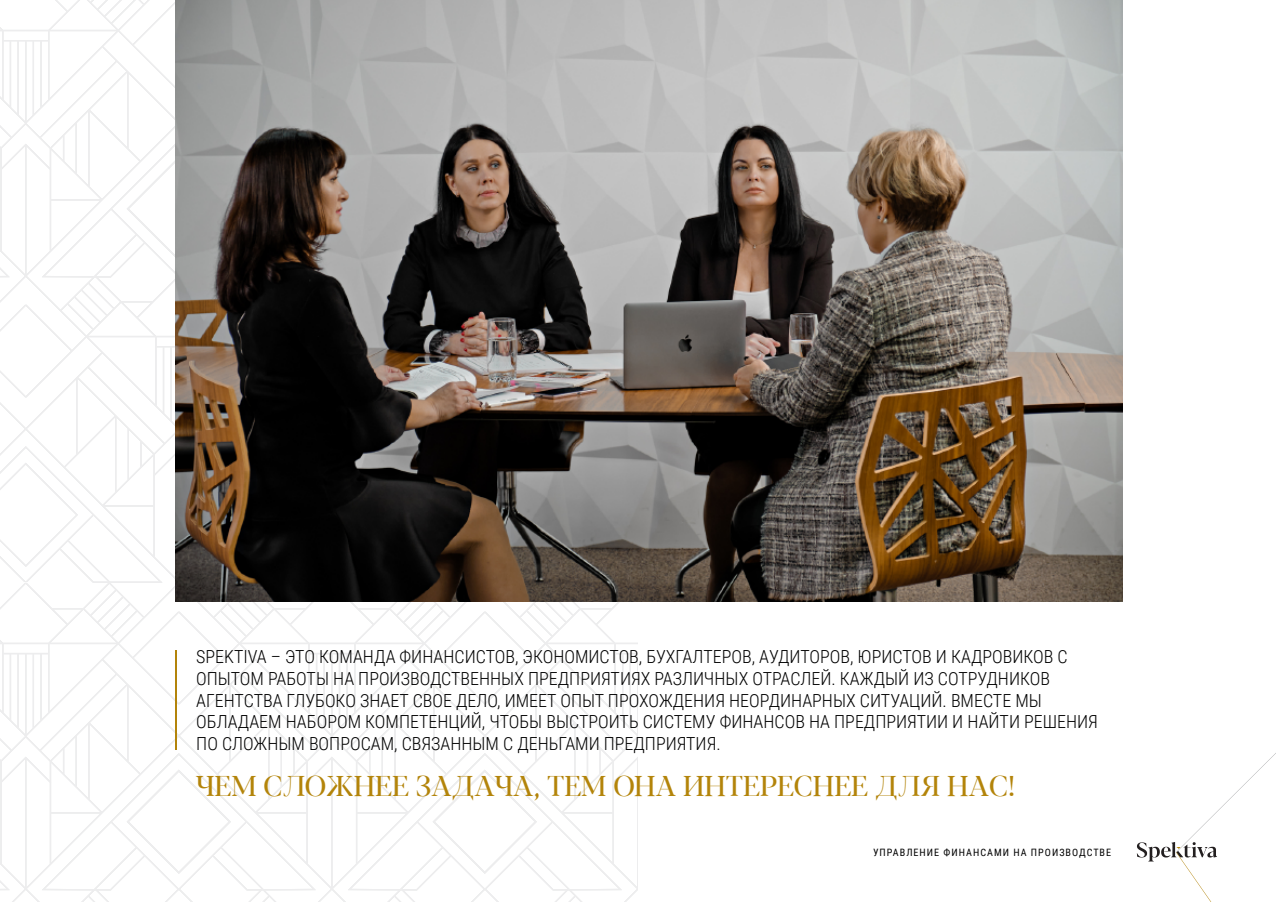
<style>
.page{position:relative;width:1276px;height:902px;background:#fff}
.page>*{position:absolute;margin:0;border:0;box-sizing:border-box;transform-origin:0 0}
.t1{font:28.5px "Blacker Display";color:#b3840a}
.t2{font:300 18px/21.6px "Roboto Condensed";color:#000}
.t3{font:10.2px "Roboto Condensed";letter-spacing:.1em;color:#000}
</style>
<div class="page">
<svg style="left:0;top:27px;width:175px;height:875px"></svg>
<svg style="left:26px;top:583px;width:612px;height:319px"></svg>
<hr style="left:175px;top:650px;width:1px;height:100px;background:#b3840a">
<svg style="left:1137px;top:753px;width:139px;height:149px"></svg>
<img style="left:175px;top:0;width:947px;height:601px">
<p class="t2" style="left:196px;top:645px;width:903px">SPEKTIVA – ЭТО КОМАНДА ФИНАНСИСТОВ, ЭКОНОМИСТОВ, БУХГАЛТЕРОВ, АУДИТОРОВ, ЮРИСТОВ И КАДРОВИКОВ С ОПЫТОМ РАБОТЫ НА ПРОИЗВОДСТВЕННЫХ ПРЕДПРИЯТИЯХ РАЗЛИЧНЫХ ОТРАСЛЕЙ. КАЖДЫЙ ИЗ СОТРУДНИКОВ АГЕНТСТВА ГЛУБОКО ЗНАЕТ СВОЕ ДЕЛО, ИМЕЕТ ОПЫТ ПРОХОЖДЕНИЯ НЕОРДИНАРНЫХ СИТУАЦИЙ. ВМЕСТЕ МЫ ОБЛАДАЕМ НАБОРОМ КОМПЕТЕНЦИЙ, ЧТОБЫ ВЫСТРОИТЬ СИСТЕМУ ФИНАНСОВ НА ПРЕДПРИЯТИИ И НАЙТИ РЕШЕНИЯ ПО СЛОЖНЫМ ВОПРОСАМ, СВЯЗАННЫМ С ДЕНЬГАМИ ПРЕДПРИЯТИЯ.</p>
<h1 class="t1" style="left:196px;top:769px;width:820px">ЧЕМ СЛОЖНЕЕ ЗАДАЧА, ТЕМ ОНА ИНТЕРЕСНЕЕ ДЛЯ НАС!</h1>
<p class="t3" style="left:873px;top:845px;width:240px">УПРАВЛЕНИЕ ФИНАНСАМИ НА ПРОИЗВОДСТВЕ</p>
</div>
